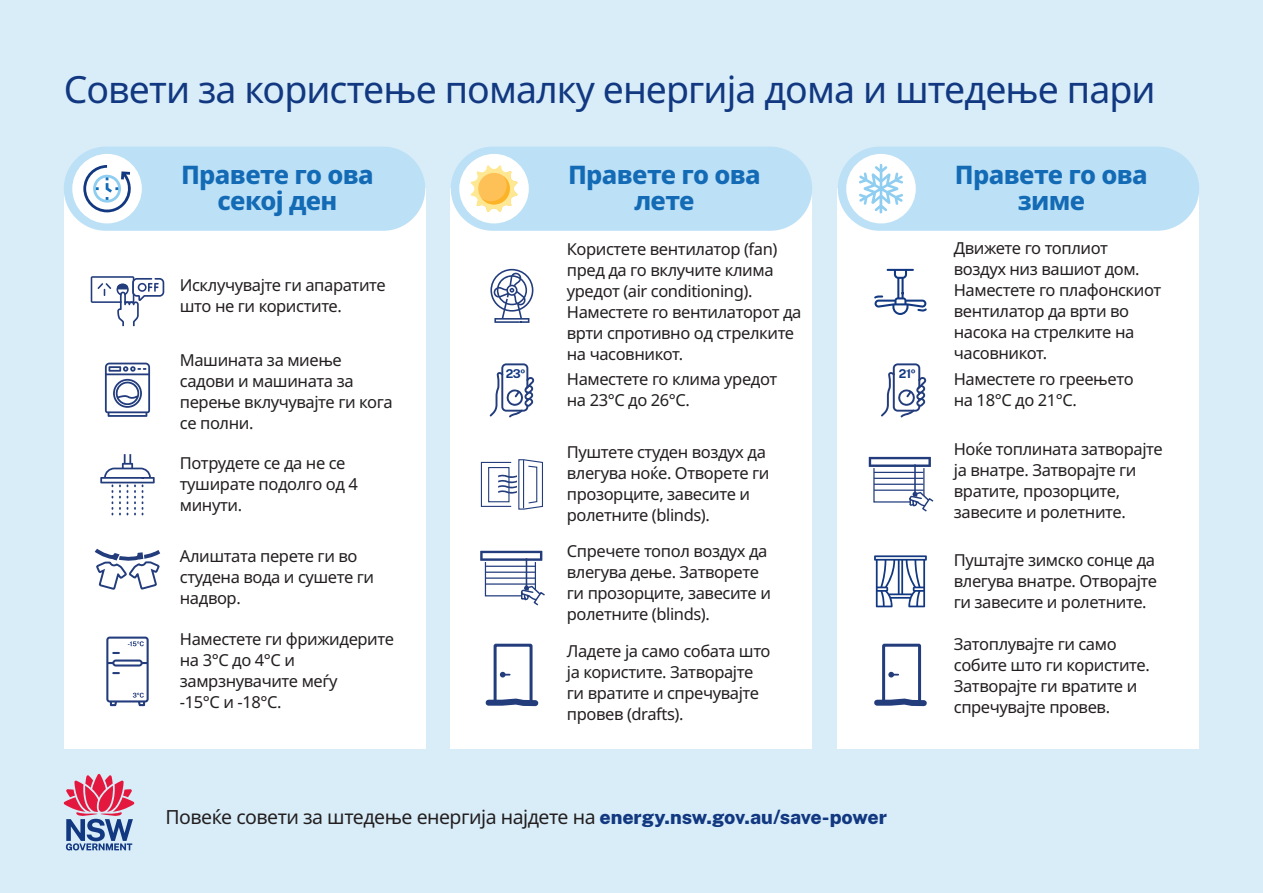
<style>
.page{position:relative;width:1263px;height:893px;background:#d9edf9}
.page>*{position:absolute;margin:0;border:0;box-sizing:border-box;transform-origin:0 0}
.t1{font:37.5px "Noto Sans";letter-spacing:-.025em;color:#113880}
.Body{font:800 25.5px/25.5px "Noto Sans";letter-spacing:-.025em;color:#136ab5;text-align:center}
.Body-2{font:19.5px "Noto Sans";letter-spacing:-.025em;color:#231f20}
.Body-3{font:16.5px/21px "Noto Sans";letter-spacing:-.025em;color:#231f20}
.Body-4{font:700 12px "Public Sans";letter-spacing:-.03em;color:#113880}
.s1{font-family:"Public Sans";font-weight:800;color:#113880}
</style>
<div class="page">
<div style="left:64px;top:189px;width:361px;height:560px;background:#fff"></div>
<div style="left:451px;top:189px;width:361px;height:560px;background:#fff"></div>
<div style="left:838px;top:189px;width:361px;height:560px;background:#fff"></div>
<div style="left:64px;top:147px;width:361px;height:84px;background:#bce0f5;border-radius:42px"></div>
<div style="left:451px;top:147px;width:361px;height:84px;background:#bce0f5;border-radius:42px"></div>
<div style="left:838px;top:147px;width:361px;height:84px;background:#bce0f5;border-radius:42px"></div>
<div style="left:72px;top:154px;width:70px;height:69px;background:#fff;border-radius:50%"></div>
<svg style="left:83px;top:165px;width:51px;height:47px"></svg>
<div style="left:459px;top:154px;width:70px;height:69px;background:#fff;border-radius:50%"></div>
<svg style="left:470px;top:165px;width:48px;height:47px"></svg>
<div style="left:846px;top:154px;width:70px;height:69px;background:#fff;border-radius:50%"></div>
<svg style="left:859px;top:164px;width:44px;height:49px"></svg>
<svg style="left:490px;top:269px;width:43px;height:54px"></svg>
<svg style="left:91px;top:276px;width:73px;height:50px"></svg>
<svg style="left:881px;top:363px;width:45px;height:54px"></svg>
<svg style="left:490px;top:363px;width:44px;height:54px"></svg>
<svg style="left:106px;top:637px;width:43px;height:69px"></svg>
<svg style="left:105px;top:363px;width:45px;height:54px"></svg>
<svg style="left:94px;top:548px;width:67px;height:42px"></svg>
<svg style="left:100px;top:454px;width:55px;height:61px"></svg>
<svg style="left:480px;top:459px;width:63px;height:51px"></svg>
<div style="left:485px;top:556px;width:51px;height:40px;border:1px solid #223c7c"></div>
<svg style="left:481px;top:551px;width:61px;height:9px"></svg>
<div style="left:479px;top:549px;width:65px;height:13px;border:1px solid #fff"></div>
<hr style="left:485px;top:566px;width:50px;height:1px;background:#223c7c">
<hr style="left:485px;top:572px;width:50px;height:1px;background:#223c7c">
<hr style="left:485px;top:577px;width:50px;height:2px;background:#223c7c">
<hr style="left:486px;top:583px;width:49px;height:2px;background:#223c7c">
<hr style="left:526px;top:558px;width:1px;height:35px;background:#223c7c">
<svg style="left:520px;top:585px;width:25px;height:21px"></svg>
<svg style="left:869px;top:458px;width:61px;height:8px"></svg>
<div style="left:867px;top:456px;width:65px;height:12px;border:1px solid #fff"></div>
<hr style="left:874px;top:472px;width:49px;height:1px;background:#223c7c">
<hr style="left:874px;top:478px;width:49px;height:1px;background:#223c7c">
<hr style="left:874px;top:484px;width:49px;height:1px;background:#223c7c">
<hr style="left:874px;top:490px;width:50px;height:1px;background:#223c7c">
<hr style="left:914px;top:464px;width:2px;height:35px;background:#223c7c">
<svg style="left:908px;top:491px;width:26px;height:21px"></svg>
<svg style="left:485px;top:643px;width:54px;height:64px"></svg>
<svg style="left:874px;top:643px;width:53px;height:64px"></svg>
<svg style="left:874px;top:269px;width:53px;height:46px"></svg>
<svg style="left:874px;top:555px;width:53px;height:52px"></svg>
<svg style="left:64px;top:774px;width:70px;height:76px"></svg>
<h1 class="t1" style="left:64px;top:63px;width:1093px">Совети за користење помалку енергија дома и штедење пари</h1>
<p class="Body" style="left:181px;top:162px;width:194px">Правете го ова секој ден</p>
<p class="Body" style="left:568px;top:162px;width:194px">Правете го ова лете</p>
<p class="Body" style="left:955px;top:162px;width:194px">Правете го ова зиме</p>
<p class="Body-3" style="left:180px;top:275px;width:207px">Исклучувајте ги апаратите што не ги користите.</p>
<p class="Body-3" style="left:180px;top:350px;width:214px">Машината за миење садови и машината за перење вклучувајте ги кога се полни.</p>
<p class="Body-3" style="left:180px;top:452px;width:180px">Потрудете се да не се туширате подолго од 4 минути.</p>
<p class="Body-3" style="left:180px;top:546px;width:196px">Алиштата перете ги во студена вода и сушете ги надвор.</p>
<p class="Body-3" style="left:180px;top:629px;width:216px">Наместете ги фрижидерите на 3°C до 4°C и замрзнувачите меѓу<br>-15°C и -18°C.</p>
<p class="Body-3" style="left:567px;top:239px;width:236px">Користете вентилатор (fan) пред да го вклучите клима уредот (air conditioning).<br>Наместете го вентилаторот да врти спротивно од стрелките на часовникот.</p>
<p class="Body-3" style="left:567px;top:369px;width:212px">Наместете го клима уредот на 23°C до 26°C.</p>
<p class="Body-3" style="left:567px;top:442px;width:204px">Пуштете студен воздух да влегува ноќе. Отворете ги прозорците, завесите и ролетните (blinds).</p>
<p class="Body-3" style="left:567px;top:541px;width:206px">Спречете топол воздух да влегува дење. Затворете ги прозорците, завесите и ролетните (blinds).</p>
<p class="Body-3" style="left:567px;top:641px;width:205px">Ладете ја само собата што ја користите. Затворајте ги вратите и спречувајте провев (drafts).</p>
<p class="Body-4" style="left:506px;top:365px;width:21px">23º</p>
<p class="Body-4" style="left:899px;top:365px;width:18px">21º</p>
<p class="Body-2" style="left:165px;top:803px;width:723px">Повеќе совети за штедење енергија најдете на <span class="s1">energy.nsw.gov.au/save-power</span></p>
<p class="Body-3" style="left:954px;top:238px;width:209px">Движете го топлиот воздух низ вашиот дом.<br>Наместете го плафонскиот вентилатор да врти во насока на стрелките на часовникот.</p>
<p class="Body-3" style="left:954px;top:369px;width:181px">Наместете го греењето на 18°C до 21°C.</p>
<p class="Body-3" style="left:954px;top:439px;width:210px">Ноќе топлината затворајте ја внатре. Затворајте ги вратите, прозорците, завесите и ролетните.</p>
<p class="Body-3" style="left:954px;top:550px;width:205px;text-align:justify">Пуштајте зимско сонце да влегува внатре. Отворајте ги завесите и ролетните.</p>
<p class="Body-3" style="left:954px;top:633px;width:197px">Затоплувајте ги само собите што ги користите.<br>Затворајте ги вратите и спречувајте провев.</p>
</div>
